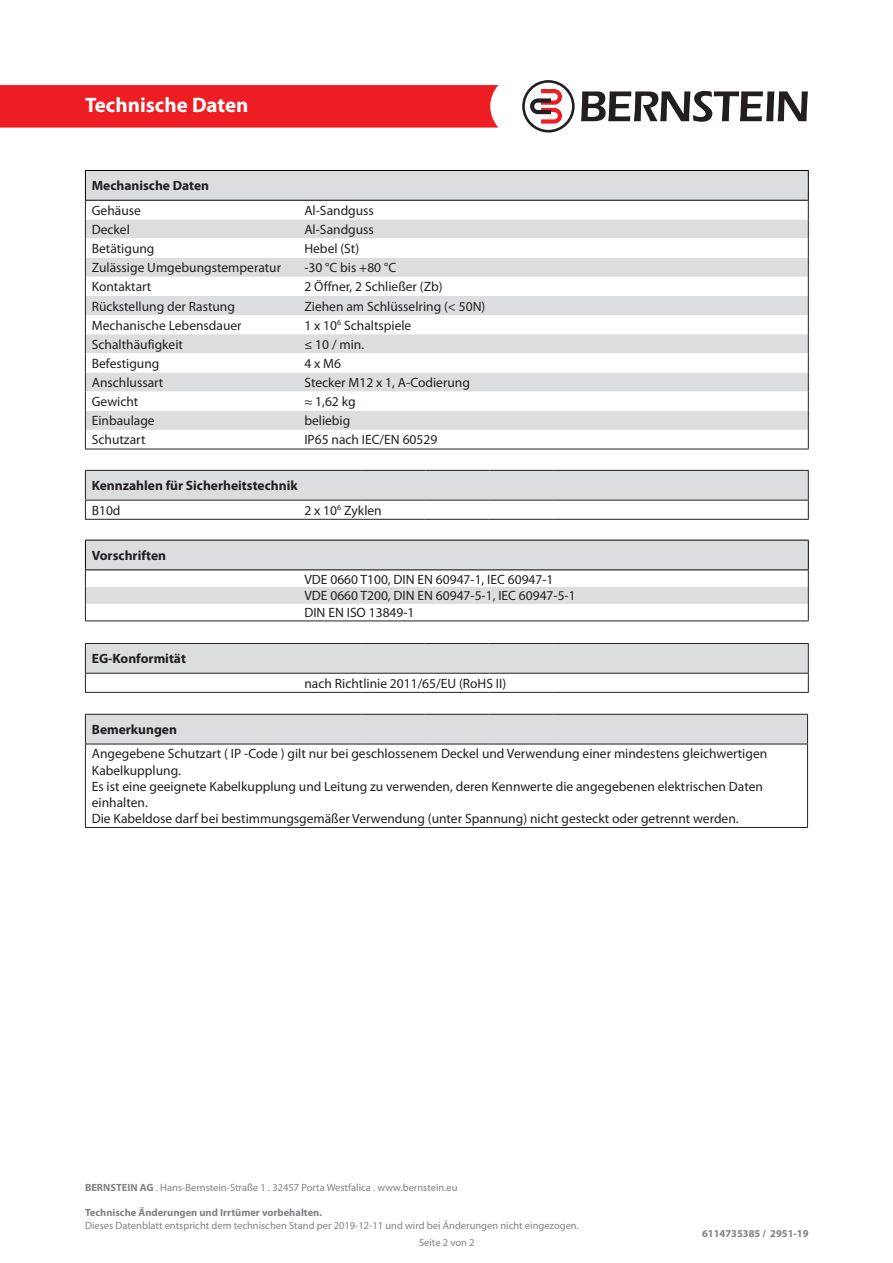
<style>
.page{position:relative;width:893px;height:1263px;background:#fff}
.page>*{position:absolute;margin:0;border:0;box-sizing:border-box;transform-origin:0 0}
.t1{font:700 21px "Myriad Pro";color:#fff}
.t2{font:13.5px/16.2px "Myriad Pro";color:#231f20}
.t3{font:700 13.5px "Myriad Pro";color:#231f20}
.t4{font:10.5px "Myriad Pro";color:#808285}
.t5{font:700 10.5px "Myriad Pro";color:#808285}
.s1{font-weight:700}
</style>
<div class="page">
<div style="left:0;top:85px;width:498px;height:43px;background:#ee1d23"></div>
<svg style="left:581px;top:91px;width:227px;height:31px"></svg>
<svg style="left:522px;top:80px;width:53px;height:53px"></svg>
<div style="left:86px;top:171px;width:722px;height:29px;background:#dcdddf"></div>
<svg style="left:86px;top:201px;width:722px;height:248px"></svg>
<hr style="left:85px;top:170px;width:213px;height:1px;background:#000">
<svg style="left:85px;top:171px;width:1px;height:278px"></svg>
<hr style="left:298px;top:170px;width:511px;height:1px;background:#000">
<svg style="left:808px;top:171px;width:1px;height:278px"></svg>
<hr style="left:85px;top:200px;width:213px;height:1px;background:#000">
<hr style="left:298px;top:200px;width:511px;height:1px;background:#000">
<hr style="left:85px;top:449px;width:213px;height:1px;background:#231f20">
<hr style="left:298px;top:449px;width:511px;height:1px;background:#231f20">
<svg style="left:85px;top:540px;width:724px;height:80px"></svg>
<hr style="left:85px;top:620px;width:213px;height:1px;background:#231f20">
<hr style="left:298px;top:620px;width:511px;height:1px;background:#231f20">
<hr style="left:85px;top:692px;width:213px;height:1px;background:#231f20">
<hr style="left:298px;top:692px;width:64px;height:1px;background:#231f20">
<hr style="left:362px;top:692px;width:64px;height:1px;background:#231f20">
<hr style="left:426px;top:692px;width:63px;height:1px;background:#231f20">
<hr style="left:489px;top:692px;width:64px;height:1px;background:#231f20">
<hr style="left:553px;top:692px;width:256px;height:1px;background:#231f20">
<svg style="left:85px;top:644px;width:724px;height:48px"></svg>
<hr style="left:85px;top:643px;width:213px;height:1px;background:#231f20">
<hr style="left:298px;top:643px;width:64px;height:1px;background:#231f20">
<hr style="left:362px;top:643px;width:64px;height:1px;background:#231f20">
<hr style="left:426px;top:643px;width:63px;height:1px;background:#231f20">
<hr style="left:489px;top:643px;width:64px;height:1px;background:#231f20">
<hr style="left:553px;top:643px;width:256px;height:1px;background:#231f20">
<div style="left:85px;top:715px;width:723px;height:29px;background:#dcdddf"></div>
<hr style="left:85px;top:744px;width:1px;height:83px;background:#231f20">
<hr style="left:807px;top:744px;width:1px;height:83px;background:#231f20">
<hr style="left:85px;top:714px;width:213px;height:1px;background:#231f20">
<hr style="left:298px;top:714px;width:64px;height:1px;background:#231f20">
<hr style="left:362px;top:714px;width:64px;height:1px;background:#231f20">
<hr style="left:426px;top:714px;width:63px;height:1px;background:#231f20">
<hr style="left:489px;top:714px;width:64px;height:1px;background:#231f20">
<hr style="left:553px;top:714px;width:255px;height:1px;background:#231f20">
<hr style="left:85px;top:744px;width:213px;height:1px;background:#231f20">
<hr style="left:298px;top:744px;width:64px;height:1px;background:#231f20">
<hr style="left:362px;top:744px;width:64px;height:1px;background:#231f20">
<hr style="left:426px;top:744px;width:63px;height:1px;background:#231f20">
<hr style="left:489px;top:744px;width:64px;height:1px;background:#231f20">
<hr style="left:553px;top:744px;width:255px;height:1px;background:#231f20">
<hr style="left:85px;top:827px;width:213px;height:1px;background:#231f20">
<hr style="left:298px;top:827px;width:64px;height:1px;background:#231f20">
<hr style="left:362px;top:827px;width:64px;height:1px;background:#231f20">
<hr style="left:426px;top:827px;width:63px;height:1px;background:#231f20">
<hr style="left:489px;top:827px;width:64px;height:1px;background:#231f20">
<hr style="left:553px;top:827px;width:255px;height:1px;background:#231f20">
<hr style="left:85px;top:519px;width:213px;height:1px;background:#231f20">
<hr style="left:298px;top:519px;width:64px;height:1px;background:#231f20">
<hr style="left:362px;top:519px;width:64px;height:1px;background:#231f20">
<hr style="left:426px;top:519px;width:63px;height:1px;background:#231f20">
<hr style="left:489px;top:519px;width:64px;height:1px;background:#231f20">
<hr style="left:553px;top:519px;width:256px;height:1px;background:#231f20">
<svg style="left:85px;top:471px;width:724px;height:48px"></svg>
<hr style="left:85px;top:470px;width:213px;height:1px;background:#231f20">
<hr style="left:298px;top:470px;width:64px;height:1px;background:#231f20">
<hr style="left:362px;top:470px;width:64px;height:1px;background:#231f20">
<hr style="left:426px;top:470px;width:63px;height:1px;background:#231f20">
<hr style="left:489px;top:470px;width:64px;height:1px;background:#231f20">
<hr style="left:553px;top:470px;width:256px;height:1px;background:#231f20">
<h1 class="t1" style="left:85px;top:91px;width:165px">Technische Daten</h1>
<p class="t3" style="left:92px;top:177px;width:119px">Mechanische Daten</p>
<p class="t2" style="left:92px;top:202px;width:51px">Gehäuse</p>
<p class="t2" style="left:304px;top:202px;width:71px">Al-Sandguss</p>
<p class="t2" style="left:92px;top:221px;width:40px">Deckel</p>
<p class="t2" style="left:304px;top:221px;width:71px">Al-Sandguss</p>
<p class="t2" style="left:92px;top:240px;width:64px">Betätigung</p>
<p class="t2" style="left:304px;top:240px;width:56px">Hebel (St)</p>
<p class="t2" style="left:92px;top:259px;width:191px">Zulässige Umgebungstemperatur</p>
<p class="t2" style="left:304px;top:259px;width:93px">-30 °C bis +80 °C</p>
<p class="t2" style="left:92px;top:279px;width:61px">Kontaktart</p>
<p class="t2" style="left:304px;top:279px;width:140px">2 Öffner, 2 Schließer (Zb)</p>
<p class="t2" style="left:92px;top:298px;width:145px">Rückstellung der Rastung</p>
<p class="t2" style="left:304px;top:298px;width:183px">Ziehen am Schlüsselring (&lt; 50N)</p>
<p class="t2" style="left:92px;top:317px;width:151px">Mechanische Lebensdauer</p>
<p class="t2" style="left:304px;top:317px;width:108px">1 x 10<sup>6</sup> Schaltspiele</p>
<p class="t2" style="left:92px;top:336px;width:93px">Schalthäufigkeit</p>
<p class="t2" style="left:304px;top:336px;width:61px">≤ 10 / min.</p>
<p class="t2" style="left:92px;top:355px;width:69px">Befestigung</p>
<p class="t2" style="left:304px;top:355px;width:38px">4 x M6</p>
<p class="t2" style="left:92px;top:374px;width:73px">Anschlussart</p>
<p class="t2" style="left:304px;top:374px;width:167px">Stecker M12 x 1, A-Codierung</p>
<p class="t2" style="left:92px;top:393px;width:48px">Gewicht</p>
<p class="t2" style="left:304px;top:393px;width:53px">≈ 1,62 kg</p>
<p class="t2" style="left:92px;top:412px;width:64px">Einbaulage</p>
<p class="t2" style="left:304px;top:412px;width:47px">beliebig</p>
<p class="t2" style="left:92px;top:431px;width:55px">Schutzart</p>
<p class="t2" style="left:304px;top:431px;width:134px">IP65 nach IEC/EN 60529</p>
<p class="t3" style="left:92px;top:477px;width:207px">Kennzahlen für Sicherheitstechnik</p>
<p class="t2" style="left:92px;top:502px;width:30px">B10d</p>
<p class="t2" style="left:304px;top:502px;width:79px">2 x 10<sup>6</sup> Zyklen</p>
<p class="t3" style="left:92px;top:547px;width:76px">Vorschriften</p>
<p class="t3" style="left:92px;top:650px;width:96px">EG-Konformität</p>
<p class="t2" style="left:304px;top:571px;width:251px">VDE 0660 T100, DIN EN 60947-1, IEC 60947-1</p>
<p class="t2" style="left:304px;top:588px;width:273px">VDE 0660 T200, DIN EN 60947-5-1, IEC 60947-5-1</p>
<p class="t2" style="left:304px;top:604px;width:112px">DIN EN ISO 13849-1</p>
<p class="t2" style="left:304px;top:675px;width:203px">nach Richtlinie 2011/65/EU (RoHS II)</p>
<p class="t3" style="left:92px;top:721px;width:87px">Bemerkungen</p>
<p class="t2" style="left:92px;top:745px;width:677px">Angegebene Schutzart ( IP -Code ) gilt nur bei geschlossenem Deckel und Verwendung einer mindestens gleichwertigen<br>Kabelkupplung.</p>
<p class="t2" style="left:92px;top:778px;width:673px">Es ist eine geeignete Kabelkupplung und Leitung zu verwenden, deren Kennwerte die angegebenen elektrischen Daten einhalten.</p>
<p class="t2" style="left:92px;top:810px;width:648px">Die Kabeldose darf bei bestimmungsgemäßer Verwendung (unter Spannung) nicht gesteckt oder getrennt werden.</p>
<p class="t4" style="left:85px;top:1181px;width:374px"><span class="s1">BERNSTEIN AG</span> . Hans-Bernstein-Straße 1 . 32457 Porta Westfalica . www.bernstein.eu</p>
<p class="t5" style="left:85px;top:1206px;width:239px">Technische Änderungen und Irrtümer vorbehalten.</p>
<p class="t4" style="left:85px;top:1219px;width:495px">Dieses Datenblatt entspricht dem technischen Stand per 2019-12-11 und wird bei Änderungen nicht eingezogen.</p>
<p class="t4" style="left:419px;top:1236px;width:57px">Seite 2 von 2</p>
<p class="t5" style="left:702px;top:1227px;width:108px">6114735385 / 2951-19</p>
</div>
